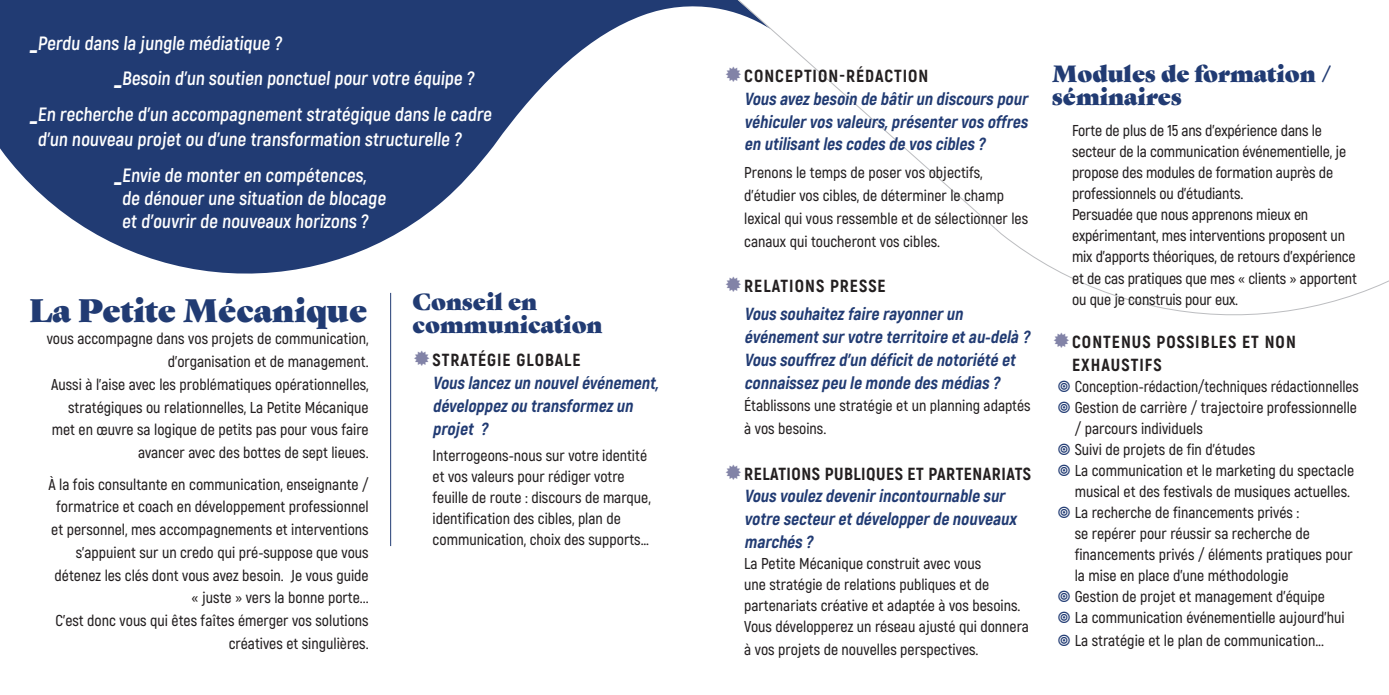
<style>
.page{position:relative;width:1389px;height:695px;background:#fff}
.page>*{position:absolute;margin:0;border:0;box-sizing:border-box;transform-origin:0 0}
.t1{font:31.5px "Gastromond";color:#213b73}
.t2{font:22.75px/22.8px "Gastromond";color:#213b73}
.t3{font:700 19.25px/35.7px "Akrobat";color:#fff}
.t4{font:italic 800 17.5px/22.8px "Akrobat";color:#213b73}
.t5{font:800 17.5px/22.8px "Akrobat";letter-spacing:.06em;color:#231f20}
.t6{font:800 17.5px "Akrobat";letter-spacing:.03em;color:#231f20}
.t7{font:600 15.75px/21px "Akrobat";color:#231f20}
.s1{font-weight:900;font-size:21px}
</style>
<div class="page">
<svg style="left:0;top:0;width:580px;height:311px;fill:#213b73"></svg>
<svg style="left:580px;top:0;width:809px;height:316px"></svg>
<hr style="left:390px;top:293px;width:1px;height:253px;background:#213b73">
<svg style="left:726px;top:67px;width:39px;height:16px"></svg>
<svg style="left:726px;top:277px;width:15px;height:15px"></svg>
<p class="t3" style="left:30px;top:25px;width:256px"><span class="s1">_</span>Perdu dans la jungle médiatique ?</p>
<p class="t3" style="left:114px;top:61px;width:364px"><span class="s1">_</span>Besoin d’un soutien ponctuel pour votre équipe ?</p>
<p class="t3" style="left:30px;top:96px;width:466px"><span class="s1">_</span>En recherche d’un accompagnement stratégique dans le cadre</p>
<p class="t3" style="left:114px;top:121px;width:351px;text-indent:-77px">d’un nouveau projet ou d’une transformation structurelle ? <span class="s1">_</span>Envie de monter en compétences,</p>
<p class="t3" style="left:122px;top:187px;width:268px;line-height:23.1px">de dénouer une situation de blocage et d’ouvrir de nouveaux horizons ?</p>
<h1 class="t1" style="left:30px;top:285px;width:339px">La Petite Mécanique</h1>
<p class="t7" style="left:47px;top:327px;width:323px;line-height:22.8px;text-align:right">vous accompagne dans vos projets de communication, d'organisation et de management.<br>Aussi à l'aise avec les problématiques opérationnelles, stratégiques ou relationnelles, La Petite Mécanique met en œuvre sa logique de petits pas pour vous faire avancer avec des bottes de sept lieues.</p>
<p class="t7" style="left:48px;top:472px;width:322px;line-height:22.8px;text-align:right">À la fois consultante en communication, enseignante / formatrice et coach en développement professionnel et personnel, mes accompagnements et interventions s'appuient sur un credo qui pré-suppose que vous détenez les clés dont vous avez besoin. Je vous guide « juste » vers la bonne porte...<br>C'est donc vous qui êtes faîtes émerger vos solutions créatives et singulières.</p>
<h2 class="t2" style="left:413px;top:289px;width:192px">Conseil en communication</h2>
<p class="t5" style="left:433px;top:349px;width:150px">STRATÉGIE GLOBALE</p>
<p class="t4" style="left:433px;top:371px;width:231px">Vous lancezun nouvelévénement, développezou transformezun projet ?</p>
<p class="t7" style="left:433px;top:445px;width:220px">Interrogeons-nous sur votre identité et vos valeurs pour rédiger votre feuille de route : discours de marque, identification des cibles, plan de communication, choix des supports…</p>
<p class="t5" style="left:744px;top:64px;width:186px">CONCEPTION-RÉDACTION</p>
<p class="t4" style="left:744px;top:87px;width:289px;text-align:justify">Vous avezbesoin de bâtirun discours pour véhiculervos valeurs,présentervos offres en utilisantles codes de vos cibles ?</p>
<p class="t7" style="left:744px;top:161px;width:285px;line-height:22.8px">Prenons le temps de poser vos objectifs, d’étudier vos cibles, de déterminer le champ lexical qui vous ressemble et de sélectionner les canaux qui toucheront vos cibles.</p>
<p class="t5" style="left:744px;top:274px;width:143px">RELATIONS PRESSE</p>
<p class="t4" style="left:744px;top:302px;width:291px">Vous souhaitezfaire rayonnerun événementsurvotre territoire etau-delà ?<br>Vous souffrezd’un déficitde notoriété et connaissezpeu le monde des médias ?</p>
<p class="t7" style="left:744px;top:394px;width:288px;line-height:22.8px">Établissons une stratégie et un planning adaptés à vos besoins.</p>
<p class="t6" style="left:744px;top:462px;width:288px">RELATIONS PUBLIQUES ET PARTENARIATS</p>
<p class="t4" style="left:744px;top:484px;width:277px">Vous voulezdevenirincontournable sur votre secteuretdévelopperde nouveaux marchés ?</p>
<p class="t7" style="left:744px;top:553px;width:286px">La Petite Mécanique construit avec vous<br>une stratégie de relations publiques et de partenariats créative et adaptée à vos besoins.<br>Vous développerez un réseau ajusté qui donnera</p>
<p class="t7" style="left:744px;top:638px;width:236px">à vos projets de nouvelles perspectives.</p>
<h2 class="t2" style="left:1052px;top:60px;width:282px">Modules de formation / séminaires</h2>
<p class="t7" style="left:1072px;top:120px;width:286px">Forte de plus de 15 ans d’expérience dans le secteur de la communication événementielle, je propose des modules de formation auprès de professionnels ou d’étudiants.<br>Persuadée que nous apprenons mieux en expérimentant, mes interventions proposent un mix d’apports théoriques, de retours d’expérience et de cas pratiques que mes « clients » apportent ou que je construis pour eux.</p>
<p class="t5" style="left:1072px;top:330px;width:225px">CONTENUS POSSIBLES ET NON<br>EXHAUSTIFS</p>
<p class="t7" style="left:1075px;top:376px;width:286px">Conception-rédaction/techniques rédactionnelles Gestion de carrière / trajectoire professionnelle / parcours individuels<br>Suivi de projets de fin d’études<br>La communication et le marketing du spectacle musical et des festivals de musiques actuelles.<br>La recherche de financements privés :<br>se repérer pour réussir sa recherche de financements privés / éléments pratiques pour la mise en place d’une méthodologie<br>Gestion de projet et management d’équipe<br>La communication événementielle aujourd’hui</p>
<p class="t7" style="left:1075px;top:629px;width:251px">La stratégie et le plan de communication...</p>
</div>
